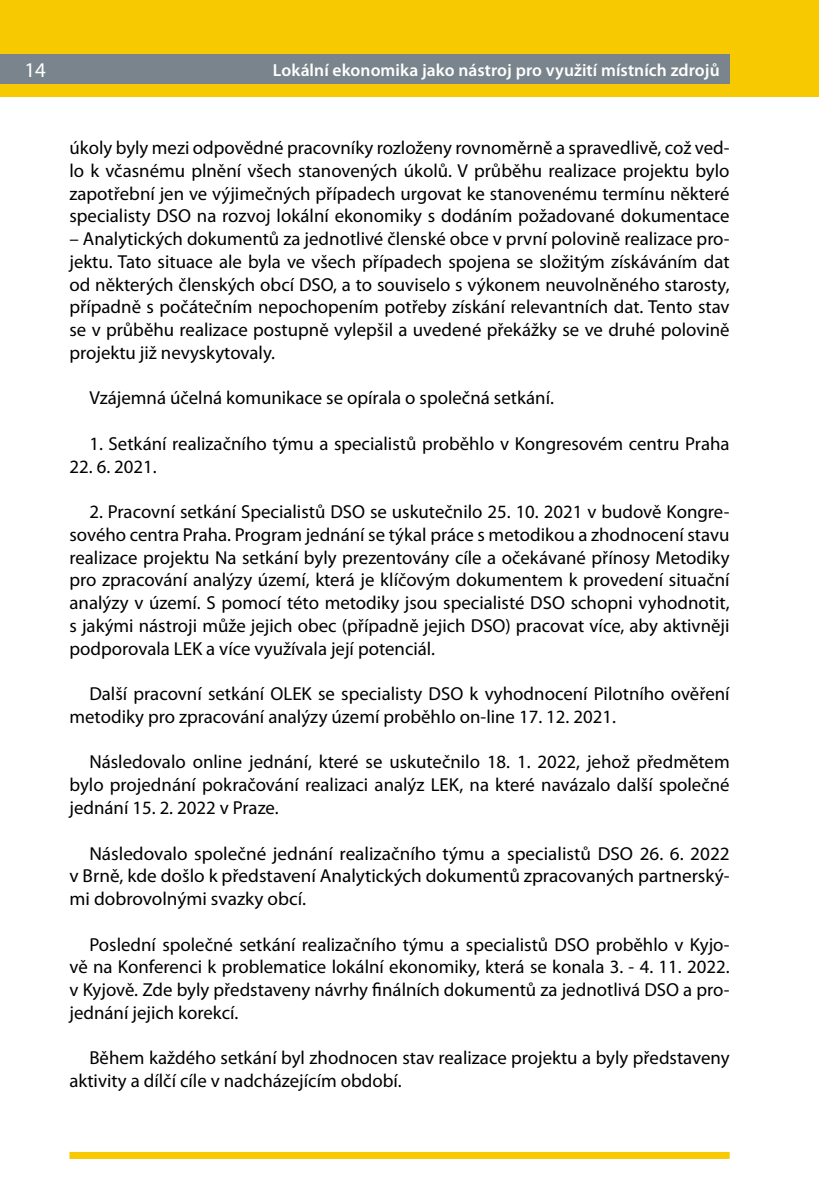
<style>
.page{position:relative;width:819px;height:1191px;background:#fff}
.page>*{position:absolute;margin:0;border:0;box-sizing:border-box;transform-origin:0 0}
.t1{font:21px "Myriad Pro";color:#fff}
.t2{font:18.9px/22.8px "Myriad Pro";color:#000;text-align:justify}
.t3{font:600 17.5px "Myriad Pro";letter-spacing:.005em;color:#fff}
</style>
<div class="page">
<div style="left:0;top:0;width:819px;height:96px;background:#f6c900"></div>
<div style="left:0;top:54px;width:729px;height:30px;background:#79848c"></div>
<div style="left:69px;top:1152px;width:660px;height:7px;background:#f6c900"></div>
<p class="t1" style="left:24px;top:57px;width:23px">14</p>
<p class="t3" style="left:273px;top:59px;width:448px">Lokální ekonomika jako nástroj pro využití místních zdrojů</p>
<p class="t2" style="left:69px;top:136px;width:661px">úkoly byly mezi odpovědné pracovníky rozloženy rovnoměrně a spravedlivě, což ved&shy;lo k včasnému plnění všech stanovených úkolů. V průběhu realizace projektu bylo zapotřební jen ve výjimečných případech urgovat ke stanovenému termínu některé specialisty DSO na rozvoj lokální ekonomiky s dodáním požadované dokumentace</p>
<p class="t2" style="left:69px;top:227px;width:661px">– Analytických dokumentů za jednotlivé členské obce v první polovině realizace pro&shy;jektu. Tato situace ale byla ve všech případech spojena se složitým získáváním dat od některých členských obcí DSO, a to souviselo s výkonem neuvolněného starosty, případně s počátečním nepochopením potřeby získání relevantních dat. Tento stav se v průběhu realizace postupně vylepšil a uvedené překážky se ve druhé polovině projektu již nevyskytovaly.</p>
<p class="t2" style="left:89px;top:386px;width:466px">Vzájemná účelná komunikace se opírala o společná setkání.</p>
<p class="t2" style="left:89px;top:432px;width:641px">1. Setkání realizačního týmu a specialistů proběhlo v Kongresovém centru Praha</p>
<p class="t2" style="left:69px;top:454px;width:89px">22. 6. 2021.</p>
<p class="t2" style="left:69px;top:500px;width:661px;text-indent:20px">2. Pracovní setkání Specialistů DSO se uskutečnilo 25. 10. 2021 v budově Kongre&shy;sového centra Praha. Program jednání se týkal práce s metodikou a zhodnocení stavu realizace projektu Na setkání byly prezentovány cíle a očekávané přínosy Metodiky pro zpracování analýzy území, která je klíčovým dokumentem k provedení situační analýzy v území. S pomocí této metodiky jsou specialisté DSO schopni vyhodnotit, s jakými nástroji může jejich obec (případně jejich DSO) pracovat více, aby aktivněji podporovala LEK a více využívala její potenciál.</p>
<p class="t2" style="left:69px;top:682px;width:661px;text-indent:20px">Další pracovní setkání OLEK se specialisty DSO k vyhodnocení Pilotního ověření metodiky pro zpracování analýzy území proběhlo on-line 17. 12. 2021.</p>
<p class="t2" style="left:69px;top:750px;width:661px;text-indent:20px">Následovalo online jednání, které se uskutečnilo 18. 1. 2022, jehož předmětem bylo projednání pokračování realizaci analýz LEK, na které navázalo další společné jednání 15. 2. 2022 v Praze.</p>
<p class="t2" style="left:69px;top:841px;width:661px;text-indent:20px">Následovalo společné jednání realizačního týmu a specialistů DSO 26. 6. 2022 v Brně, kde došlo k představení Analytických dokumentů zpracovaných partnerský&shy;mi dobrovolnými svazky obcí.</p>
<p class="t2" style="left:69px;top:932px;width:661px;text-indent:20px">Poslední společné setkání realizačního týmu a specialistů DSO proběhlo v Kyjo&shy;vě na Konferenci k problematice lokální ekonomiky, která se konala 3. - 4. 11. 2022. v Kyjově. Zde byly představeny návrhy finálních dokumentů za jednotlivá DSO a pro&shy;jednání jejich korekcí.</p>
<p class="t2" style="left:69px;top:1046px;width:661px;text-indent:20px">Během každého setkání byl zhodnocen stav realizace projektu a byly představeny aktivity a dílčí cíle v nadcházejícím období.</p>
</div>
